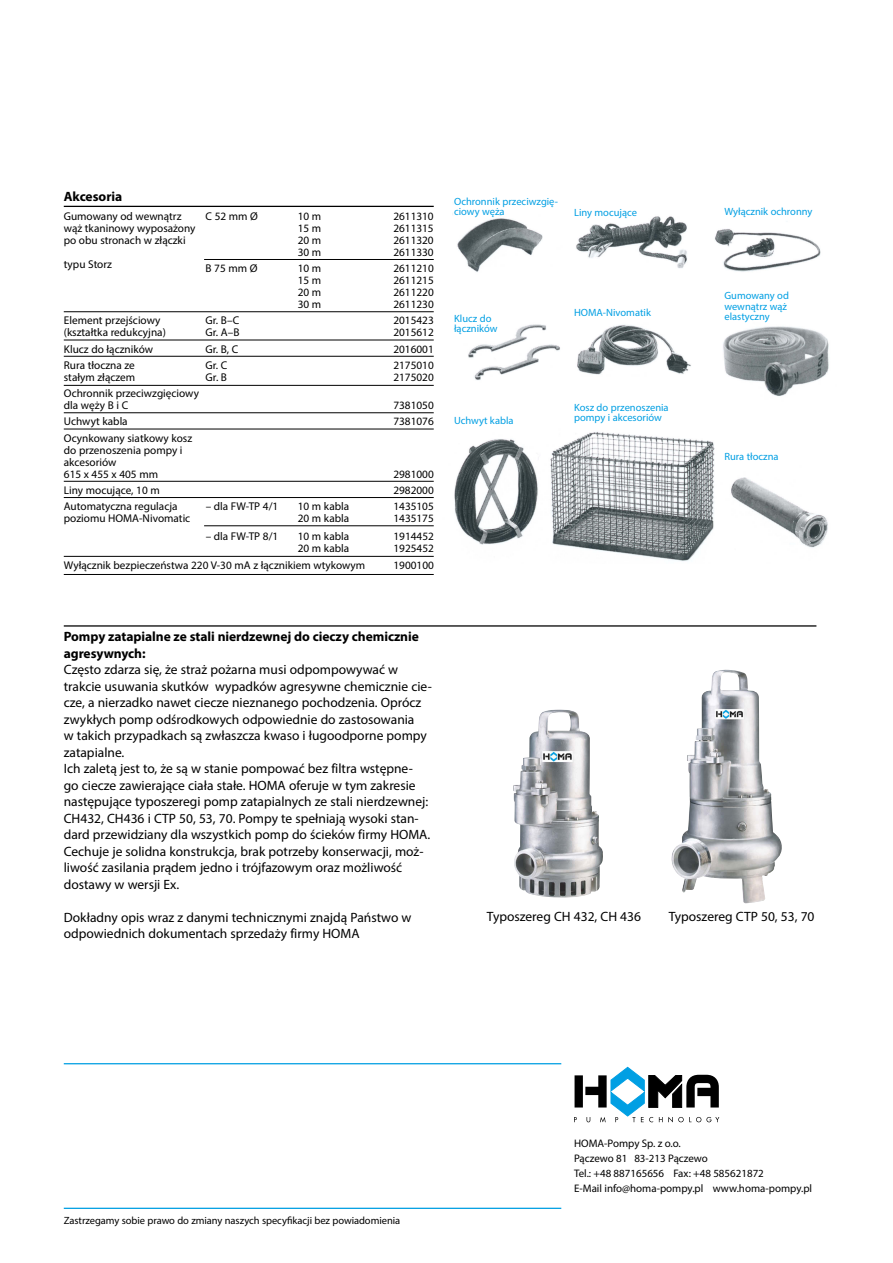
<style>
.page{position:relative;width:893px;height:1263px;background:#fff}
.page>*{position:absolute;margin:0;border:0;box-sizing:border-box;transform-origin:0 0}
.t1{font:13.5px/16.5px "Myriad Pro";color:#000}
.t2{font:700 13.5px/16.5px "Myriad Pro";letter-spacing:-.005em;color:#000}
.t3{font:11.25px/12px "Myriad Pro";color:#000}
.t4{font:10.95px/15px "Myriad Pro";color:#000}
.t5{font:10.5px/10.5px "Myriad Pro";color:#009fe3}
.t6{font:10.5px "Myriad Pro";letter-spacing:-.005em;color:#000}
</style>
<div class="page">
<img style="left:452px;top:213px;width:377px;height:348px">
<hr style="left:64px;top:206px;width:370px;height:1px;background:#000">
<hr style="left:204px;top:259px;width:230px;height:1px;background:#000">
<hr style="left:64px;top:311px;width:370px;height:1px;background:#000">
<hr style="left:64px;top:340px;width:370px;height:1px;background:#000">
<hr style="left:64px;top:356px;width:370px;height:1px;background:#000">
<hr style="left:64px;top:385px;width:370px;height:1px;background:#000">
<hr style="left:64px;top:412px;width:370px;height:1px;background:#000">
<hr style="left:64px;top:429px;width:370px;height:1px;background:#000">
<hr style="left:64px;top:481px;width:370px;height:1px;background:#000">
<hr style="left:64px;top:497px;width:370px;height:1px;background:#000">
<hr style="left:204px;top:525px;width:230px;height:1px;background:#000">
<hr style="left:64px;top:556px;width:370px;height:1px;background:#000">
<hr style="left:64px;top:574px;width:370px;height:1px;background:#000">
<hr style="left:64px;top:625px;width:752px;height:2px;background:#000">
<img style="left:513px;top:709px;width:90px;height:189px">
<img style="left:671px;top:670px;width:111px;height:233px">
<hr style="left:64px;top:1208px;width:497px;height:1px;background:#009fe3">
<svg style="left:574px;top:1067px;width:145px;height:55px"></svg>
<hr style="left:64px;top:1063px;width:497px;height:1px;background:#009fe3">
<p class="t2" style="left:64px;top:188px;width:60px">Akcesoria</p>
<p class="t3" style="left:64px;top:210px;width:119px">Gumowany od wewnątrz</p>
<p class="t3" style="left:206px;top:210px;width:54px">C 52 mm Ø</p>
<p class="t3" style="left:298px;top:210px;width:25px">10 m</p>
<p class="t3" style="left:393px;top:210px;width:42px">2611310</p>
<p class="t3" style="left:64px;top:222px;width:133px">wąż tkaninowy wyposażony</p>
<p class="t3" style="left:298px;top:222px;width:25px">15 m</p>
<p class="t3" style="left:393px;top:222px;width:42px">2611315</p>
<p class="t3" style="left:64px;top:234px;width:123px">po obu stronach w złączki</p>
<p class="t3" style="left:298px;top:234px;width:25px">20 m</p>
<p class="t3" style="left:393px;top:234px;width:42px">2611320</p>
<p class="t3" style="left:298px;top:246px;width:25px">30 m</p>
<p class="t3" style="left:393px;top:246px;width:42px">2611330</p>
<p class="t3" style="left:64px;top:258px;width:50px">typu Storz</p>
<p class="t3" style="left:206px;top:262px;width:54px">B 75 mm Ø</p>
<p class="t3" style="left:298px;top:262px;width:25px">10 m</p>
<p class="t3" style="left:393px;top:262px;width:42px">2611210</p>
<p class="t3" style="left:298px;top:274px;width:25px">15 m</p>
<p class="t3" style="left:393px;top:274px;width:42px">2611215</p>
<p class="t3" style="left:298px;top:286px;width:25px">20 m</p>
<p class="t3" style="left:393px;top:286px;width:42px">2611220</p>
<p class="t3" style="left:298px;top:298px;width:25px">30 m</p>
<p class="t3" style="left:393px;top:298px;width:42px">2611230</p>
<p class="t3" style="left:64px;top:314px;width:98px">Element przejściowy</p>
<p class="t3" style="left:206px;top:314px;width:35px">Gr. B–C</p>
<p class="t3" style="left:393px;top:314px;width:42px">2015423</p>
<p class="t3" style="left:64px;top:326px;width:104px">(kształtka redukcyjna)</p>
<p class="t3" style="left:206px;top:326px;width:35px">Gr. A–B</p>
<p class="t3" style="left:393px;top:326px;width:42px">2015612</p>
<p class="t3" style="left:64px;top:343px;width:91px">Klucz do łączników</p>
<p class="t3" style="left:206px;top:343px;width:34px">Gr. B, C</p>
<p class="t3" style="left:393px;top:343px;width:42px">2016001</p>
<p class="t3" style="left:64px;top:359px;width:73px">Rura tłoczna ze</p>
<p class="t3" style="left:206px;top:359px;width:23px">Gr. C</p>
<p class="t3" style="left:393px;top:359px;width:42px">2175010</p>
<p class="t3" style="left:64px;top:371px;width:73px">stałym złączem</p>
<p class="t3" style="left:206px;top:371px;width:23px">Gr. B</p>
<p class="t3" style="left:393px;top:371px;width:42px">2175020</p>
<p class="t3" style="left:64px;top:387px;width:137px">Ochronnik przeciwzgięciowy dla węży B i C</p>
<p class="t3" style="left:393px;top:399px;width:42px">7381050</p>
<p class="t3" style="left:64px;top:415px;width:65px">Uchwyt kabla</p>
<p class="t3" style="left:393px;top:415px;width:42px">7381076</p>
<p class="t3" style="left:64px;top:432px;width:130px">Ocynkowany siatkowy kosz do przenoszenia pompy i akcesoriów<br>615 x 455 x 405 mm</p>
<p class="t3" style="left:393px;top:468px;width:42px">2981000</p>
<p class="t3" style="left:64px;top:484px;width:97px">Liny mocujące, 10 m</p>
<p class="t3" style="left:393px;top:484px;width:42px">2982000</p>
<p class="t3" style="left:64px;top:500px;width:115px">Automatyczna regulacja</p>
<p class="t3" style="left:206px;top:500px;width:74px">– dla FW-TP 4/1</p>
<p class="t3" style="left:298px;top:500px;width:53px">10 m kabla</p>
<p class="t3" style="left:393px;top:500px;width:42px">1435105</p>
<p class="t3" style="left:64px;top:512px;width:128px">poziomu HOMA-Nivomatic</p>
<p class="t3" style="left:298px;top:512px;width:53px">20 m kabla</p>
<p class="t3" style="left:393px;top:512px;width:42px">1435175</p>
<p class="t3" style="left:206px;top:530px;width:74px">– dla FW-TP 8/1</p>
<p class="t3" style="left:298px;top:530px;width:53px">10 m kabla</p>
<p class="t3" style="left:393px;top:530px;width:42px">1914452</p>
<p class="t3" style="left:298px;top:542px;width:53px">20 m kabla</p>
<p class="t3" style="left:393px;top:542px;width:42px">1925452</p>
<p class="t3" style="left:64px;top:559px;width:303px">Wyłącznik bezpieczeństwa 220 V-30 mA z łącznikiem wtykowym</p>
<p class="t3" style="left:393px;top:559px;width:42px">1900100</p>
<p class="t5" style="left:454px;top:196px;width:105px">Ochronnik przeciwzgię&shy;ciowy węża</p>
<p class="t5" style="left:574px;top:207px;width:65px">Liny mocujące</p>
<p class="t5" style="left:454px;top:313px;width:45px">Klucz do łączników</p>
<p class="t5" style="left:454px;top:415px;width:61px">Uchwyt kabla</p>
<p class="t5" style="left:574px;top:307px;width:78px">HOMA-Nivomatik</p>
<p class="t5" style="left:574px;top:402px;width:96px">Kosz do przenoszenia pompy i akcesoriów</p>
<p class="t5" style="left:724px;top:206px;width:90px">Wyłącznik ochronny</p>
<p class="t5" style="left:724px;top:290px;width:66px">Gumowany od wewnątrz wąż elastyczny</p>
<p class="t5" style="left:724px;top:451px;width:56px">Rura tłoczna</p>
<p class="t2" style="left:64px;top:628px;width:357px">Pompy zatapialne ze stali nierdzewnej do cieczy chemicznie agresywnych:</p>
<p class="t1" style="left:64px;top:661px;width:370px">Często zdarza się, że straż pożarna musi odpompowywać w trakcie usuwania skutków wypadków agresywne chemicznie cie&shy;cze, a nierzadko nawet ciecze nieznanego pochodzenia. Oprócz zwykłych pomp odśrodkowych odpowiednie do zastosowania<br>w takich przypadkach są zwłaszcza kwaso i ługoodporne pompy zatapialne.<br>Ich zaletą jest to, że są w stanie pompować bez filtra wstępne-<br>go ciecze zawierające ciała stałe. HOMA oferuje w tym zakresie następujące typoszeregi pomp zatapialnych ze stali nierdzewnej:<br>CH432, CH436 i CTP 50, 53, 70. Pompy te spełniają wysoki stan&shy;dard przewidziany dla wszystkich pomp do ścieków firmy HOMA.<br>Cechuje je solidna konstrukcja, brak potrzeby konserwacji, moż&shy;liwość zasilania prądem jedno i trójfazowym oraz możliwość dostawy w wersji Ex.</p>
<p class="t1" style="left:64px;top:908px;width:349px">Dokładny opis wraz z danymi technicznymi znajdą Państwo w odpowiednich dokumentach sprzedaży firmy HOMA</p>
<p class="t1" style="left:487px;top:908px;width:156px">Typoszereg CH 432, CH 436</p>
<p class="t1" style="left:669px;top:908px;width:147px">Typoszereg CTP 50, 53, 70</p>
<p class="t6" style="left:64px;top:1214px;width:338px">Zastrzegamy sobie prawo do zmiany naszych specyfikacji bez powiadomienia</p>
<p class="t4" style="left:574px;top:1136px;width:240px">HOMA-Pompy Sp. z o.o.<br>Pączewo 81 83-213 Pączewo<br>Tel.: +48 887165656 Fax: +48 585621872<br>E-Mail info@homa-pompy.pl www.homa-pompy.pl</p>
</div>
